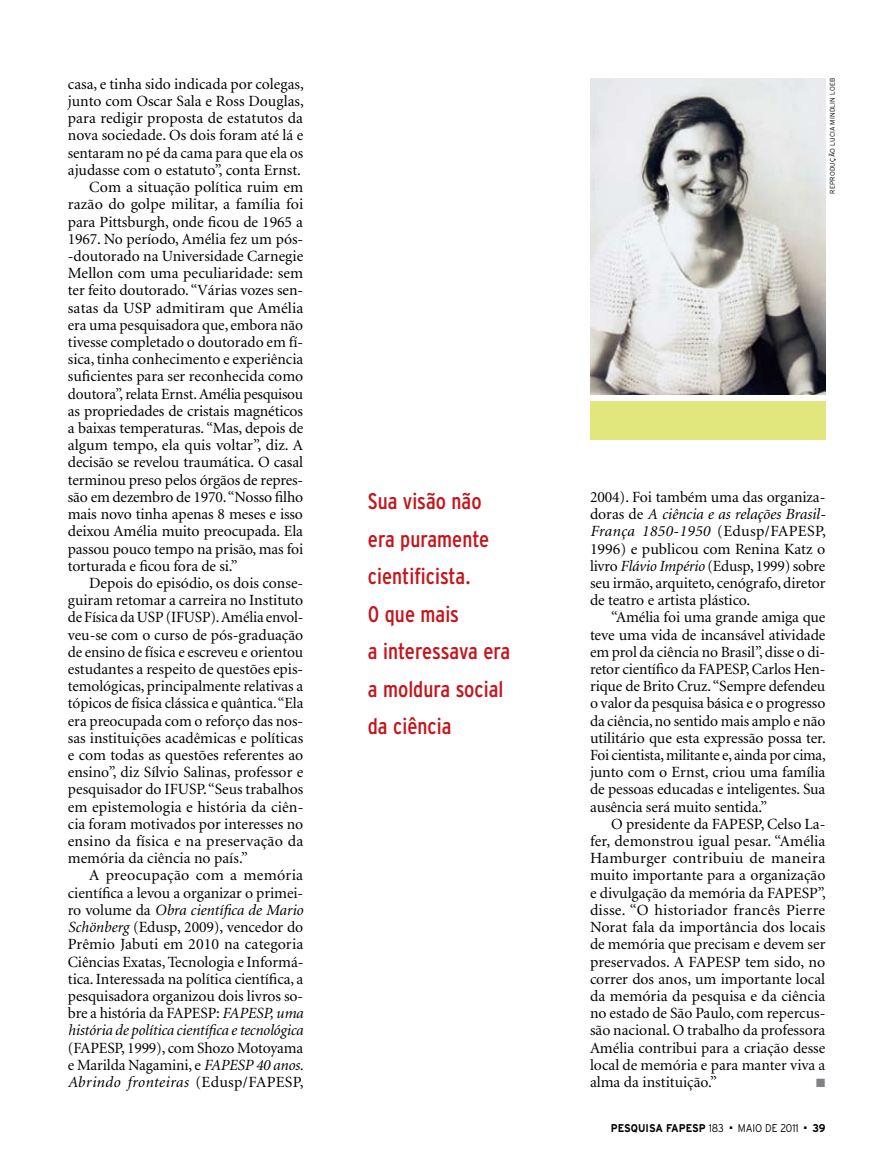
<style>
.page{position:relative;width:885px;height:1170px;background:#fff}
.page>*{position:absolute;margin:0;border:0;box-sizing:border-box;transform-origin:0 0}
.t1{font:condensed 22.5px/37.5px "Interstate";color:#c4161c}
.t2{font:15.6px/17.2px "Minion";letter-spacing:-.005em;color:#000;text-align:justify}
.t3{font:italic 15.6px "Minion";letter-spacing:-.01em;color:#000}
.t4{font:15.6px "Minion";letter-spacing:.015em;color:#000}
.t5{font:12px "Zapf Dingbats ITC";color:#808285}
.t6{font:700 11.25px "Interstate";color:#000;scale:.9 1}
.t7{font:300 11.25px "Interstate";color:#000;scale:.9 1}
.t8{font:300 6.75px "Interstate";letter-spacing:.025em;color:#000}
.s1{font-style:normal}
.s2{font-style:italic}
.s3{font-weight:300}
</style>
<div class="page">
<div style="left:590px;top:401px;width:235px;height:38px;background:#e1e77d"></div>
<img style="left:590px;top:78px;width:235px;height:316px">
<p class="t2" style="left:68px;top:76px;width:237px">casa, e tinha sido indicada por colegas,</p>
<p class="t2" style="left:68px;top:93px;width:237px">junto com Oscar Sala e Ross Douglas,</p>
<p class="t2" style="left:68px;top:110px;width:237px">para redigir proposta de estatutos da</p>
<p class="t2" style="left:68px;top:127px;width:237px">nova sociedade. Os dois foram até lá e</p>
<p class="t2" style="left:68px;top:145px;width:237px">sentaram no pé da cama para que ela os</p>
<p class="t2" style="left:68px;top:162px;width:235px">ajudasse com o estatuto”, conta Ernst.</p>
<p class="t2" style="left:89px;top:179px;width:215px">Com a situação política ruim em</p>
<p class="t2" style="left:68px;top:196px;width:237px">razão do golpe militar, a família foi</p>
<p class="t2" style="left:68px;top:213px;width:237px">para Pittsburgh, onde ficou de 1965 a</p>
<p class="t2" style="left:68px;top:231px;width:237px">1967. No período, Amélia fez um pós-</p>
<p class="t2" style="left:68px;top:248px;width:237px">-doutorado na Universidade Carnegie</p>
<p class="t2" style="left:68px;top:265px;width:237px">Mellon com uma peculiaridade: sem</p>
<p class="t2" style="left:68px;top:282px;width:237px">ter feito doutorado. “Várias vozes sen-</p>
<p class="t2" style="left:68px;top:299px;width:237px">satas da USP admitiram que Amélia</p>
<p class="t2" style="left:68px;top:317px;width:237px">era uma pesquisadora que, embora não</p>
<p class="t2" style="left:68px;top:334px;width:237px">tivesse completado o doutorado em fí-</p>
<p class="t2" style="left:68px;top:351px;width:237px">sica, tinha conhecimento e experiência</p>
<p class="t2" style="left:68px;top:368px;width:237px">suficientes para ser reconhecida como</p>
<p class="t2" style="left:68px;top:385px;width:237px">doutora”, relata Ernst. Amélia pesquisou</p>
<p class="t2" style="left:68px;top:403px;width:237px">as propriedades de cristais magnéticos</p>
<p class="t2" style="left:68px;top:420px;width:237px">a baixas temperaturas. “Mas, depois de</p>
<p class="t2" style="left:68px;top:437px;width:237px">algum tempo, ela quis voltar”, diz. A</p>
<p class="t2" style="left:68px;top:454px;width:237px">decisão se revelou traumática. O casal</p>
<p class="t2" style="left:68px;top:471px;width:237px">terminou preso pelos órgãos de repres-</p>
<p class="t2" style="left:68px;top:489px;width:237px">são em dezembro de 1970. “Nosso filho</p>
<p class="t2" style="left:68px;top:506px;width:237px">mais novo tinha apenas 8 meses e isso</p>
<p class="t2" style="left:68px;top:523px;width:237px">deixou Amélia muito preocupada. Ela</p>
<p class="t2" style="left:68px;top:540px;width:237px">passou pouco tempo na prisão, mas foi</p>
<p class="t2" style="left:68px;top:557px;width:171px">torturada e ficou fora de si.”</p>
<p class="t2" style="left:89px;top:575px;width:215px">Depois do episódio, os dois conse-</p>
<p class="t2" style="left:68px;top:592px;width:237px">guiram retomar a carreira no Instituto</p>
<p class="t2" style="left:68px;top:609px;width:237px">de Física da USP (IFUSP). Amélia envol-</p>
<p class="t2" style="left:68px;top:626px;width:237px">veu-se com o curso de pós-graduação</p>
<p class="t2" style="left:68px;top:643px;width:237px">de ensino de física e escreveu e orientou</p>
<p class="t2" style="left:68px;top:661px;width:237px">estudantes a respeito de questões epis-</p>
<p class="t2" style="left:68px;top:678px;width:237px">temológicas, principalmente relativas a</p>
<p class="t2" style="left:68px;top:695px;width:237px">tópicos de física clássica e quântica. “Ela</p>
<p class="t2" style="left:68px;top:712px;width:237px">era preocupada com o reforço das nos-</p>
<p class="t2" style="left:68px;top:729px;width:237px">sas instituições acadêmicas e políticas</p>
<p class="t2" style="left:68px;top:747px;width:237px">e com todas as questões referentes ao</p>
<p class="t2" style="left:68px;top:764px;width:237px">ensino”, diz Sílvio Salinas, professor e</p>
<p class="t2" style="left:68px;top:781px;width:237px">pesquisador do IFUSP. “Seus trabalhos</p>
<p class="t2" style="left:68px;top:798px;width:237px">em epistemologia e história da ciên-</p>
<p class="t2" style="left:68px;top:815px;width:237px">cia foram motivados por interesses no</p>
<p class="t2" style="left:68px;top:833px;width:237px">ensino da física e na preservação da</p>
<p class="t2" style="left:68px;top:850px;width:181px">memória da ciência no país.”</p>
<p class="t4" style="left:89px;top:867px;width:215px">A preocupação com a memória</p>
<p class="t2" style="left:68px;top:884px;width:237px">científica a levou a organizar o primei-</p>
<p class="t3" style="left:68px;top:902px;width:237px"><span class="s1">ro volume da</span> Obra científica de Mario</p>
<p class="t2" style="left:68px;top:919px;width:237px"><span class="s2">Schönberg</span> (Edusp, 2009), vencedor do</p>
<p class="t2" style="left:68px;top:936px;width:237px">Prêmio Jabuti em 2010 na categoria</p>
<p class="t2" style="left:68px;top:953px;width:237px">Ciências Exatas, Tecnologia e Informá-</p>
<p class="t2" style="left:68px;top:970px;width:237px">tica. Interessada na política científica, a</p>
<p class="t2" style="left:68px;top:987px;width:237px">pesquisadora organizou dois livros so-</p>
<p class="t2" style="left:68px;top:1005px;width:237px">bre a história da FAPESP: <span class="s2">FAPESP, uma</span></p>
<p class="t3" style="left:68px;top:1022px;width:237px">história de política científica e tecnológica</p>
<p class="t2" style="left:68px;top:1039px;width:237px">(FAPESP, 1999), com Shozo Motoyama e Marilda Nagamini, e <span class="s2">FAPESP 40 anos.<br>Abrindo fronteiras</span> (Edusp/FAPESP,</p>
<h1 class="t1" style="left:368px;top:482px;width:144px">Sua visão não era puramente cientificista.<br>O que mais<br>a interessava era a moldura social da ciência</h1>
<p class="t8" style="left:828px;top:194px;width:117px;rotate:-90deg">REPRODUÇÃO LUCIA M INDLIN LOEB</p>
<p class="t2" style="left:590px;top:489px;width:237px">2004). Foi também uma das organiza&shy;doras de <span class="s2">A ciência e as relações Brasil-França 1850-1950</span> (Edusp/FAPESP, 1996) e publicou com Renina Katz o livro <span class="s2">Flávio Império</span> (Edusp, 1999) sobre seu irmão, arquiteto, cenógrafo, diretor de teatro e artista plástico.</p>
<p class="t2" style="left:590px;top:609px;width:237px;text-indent:21px">“Amélia foi uma grande amiga que teve uma vida de incansável atividade em prol da ciência no Brasil”, disse o di&shy;retor científico da FAPESP, Carlos Hen&shy;rique de Brito Cruz. “Sempre defendeu o valor da pesquisa básica e o progresso da ciência, no sentido mais amplo e não utilitário que esta expressão possa ter.<br>Foi cientista, militante e, ainda por cima, junto com o Ernst, criou uma família de pessoas educadas e inteligentes. Sua ausência será muito sentida.”</p>
<p class="t2" style="left:590px;top:815px;width:237px;text-indent:21px">O presidente da FAPESP, Celso La&shy;fer, demonstrou igual pesar. “Amélia Hamburger contribuiu de maneira muito importante para a organização e divulgação da memória da FAPESP”, disse. “O historiador francês Pierre Norat fala da importância dos locais de memória que precisam e devem ser preservados. A FAPESP tem sido, no correr dos anos, um importante local da memória da pesquisa e da ciência no estado de São Paulo, com repercus&shy;são nacional. O trabalho da professora Amélia contribui para a criação desse local de memória e para manter viva a alma da instituição.”</p>
<p class="t5" style="left:816px;top:1077px;width:11px">■</p>
<p class="t6" style="left:611px;top:1121px;width:127px">PESQUISA FAPESP <span class="s3">183</span></p>
<p class="t7" style="left:729px;top:1121px;width:78px">■ MAIO DE 2011</p>
<p class="t6" style="left:803px;top:1121px;width:25px">■ 39</p>
</div>
